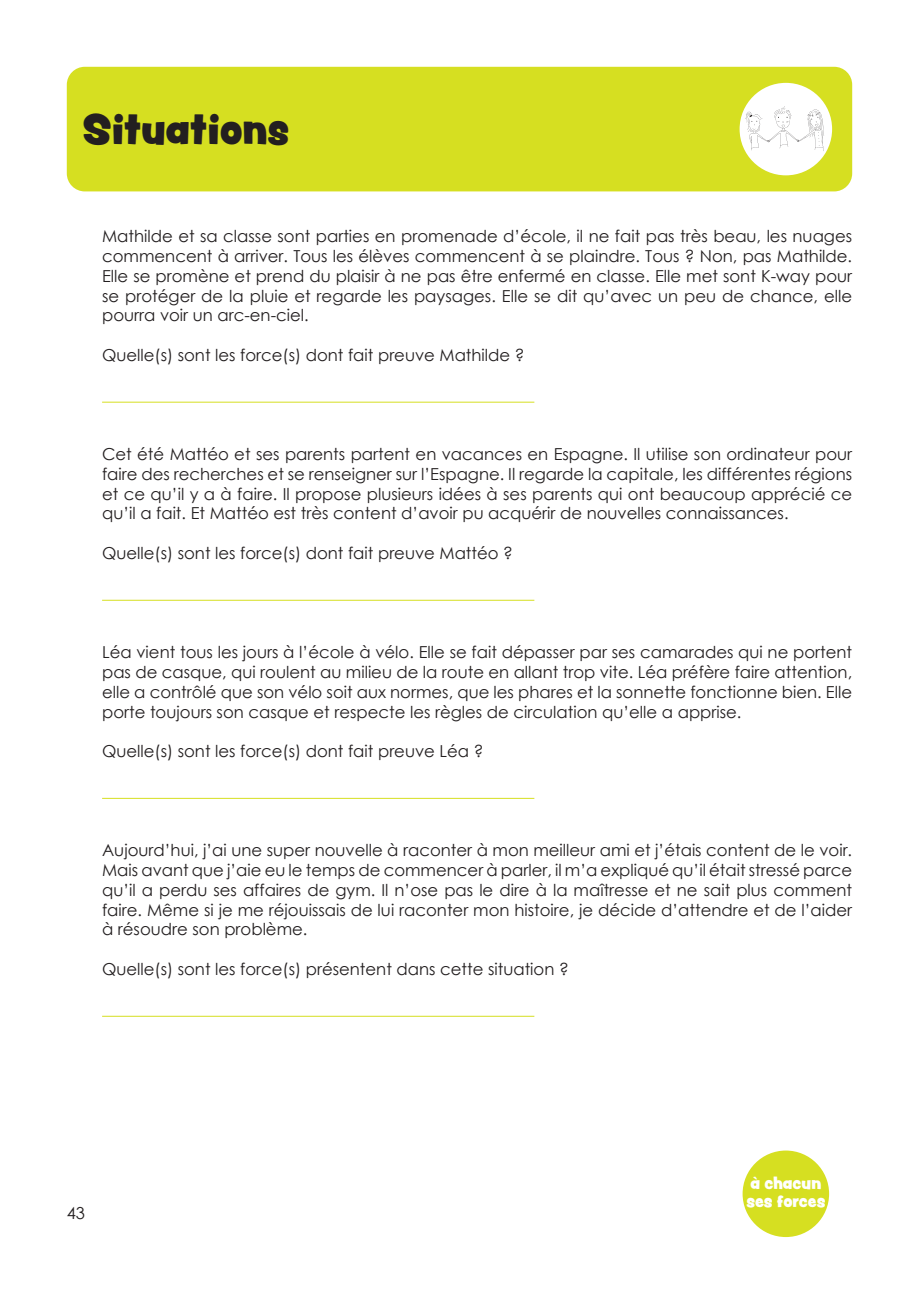
<style>
.page{position:relative;width:919px;height:1289px;background:#fff}
.page>*{position:absolute;margin:0;border:0;box-sizing:border-box;transform-origin:0 0}
.t1{font:37.5px "Peachy Keen JF";color:#231f20}
.t2{font:16.5px/19.8px "Century Gothic";color:#231f20;text-align:justify}
.t3{font:15px/18px "Peachy Keen JF";color:#fff}
</style>
<div class="page">
<div style="left:67px;top:67px;width:785px;height:124px;background:#d6df21;border-radius:18px"></div>
<div style="left:741px;top:84px;width:89px;height:90px;background:#fff;border-radius:50%"></div>
<div style="left:739px;top:83px;width:93px;height:92px;border:3px solid #fff;border-radius:50%"></div>
<svg style="left:745px;top:106px;width:79px;height:45px"></svg>
<div style="left:741px;top:1148px;width:89px;height:90px;background:#d6df21;border-radius:50%"></div>
<div style="left:739px;top:1147px;width:93px;height:92px;border:3px solid #fff;border-radius:50%"></div>
<hr style="left:102px;top:401px;width:432px;height:1px;background:#d6df21">
<hr style="left:102px;top:599px;width:432px;height:1px;background:#d6df21">
<hr style="left:102px;top:797px;width:432px;height:1px;background:#d6df21">
<hr style="left:102px;top:1015px;width:432px;height:1px;background:#d6df21">
<h1 class="t1" style="left:83px;top:100px;width:207px">Situations</h1>
<p class="t2" style="left:102px;top:226px;width:751px">Mathilde et sa classe sont parties en promenade d’école, il ne fait pas très beau, les nuages commencent à arriver. Tous les élèves commencent à se plaindre. Tous ? Non, pas Mathilde.<br>Elle se promène et prend du plaisir à ne pas être enfermé en classe. Elle met sont K-way pour se protéger de la pluie et regarde les paysages. Elle se dit qu’avec un peu de chance, elle pourra voir un arc-en-ciel.</p>
<p class="t2" style="left:102px;top:345px;width:424px">Quelle(s) sont les force(s) dont fait preuve Mathilde ?</p>
<p class="t2" style="left:102px;top:444px;width:751px">Cet été Mattéo et ses parents partent en vacances en Espagne. Il utilise son ordinateur pour faire des recherches et se renseigner sur l’Espagne. Il regarde la capitale, les différentes régions et ce qu’il y a à faire. Il propose plusieurs idées à ses parents qui ont beaucoup apprécié ce qu’il a fait. Et Mattéo est très content d’avoir pu acquérir de nouvelles connaissances.</p>
<p class="t2" style="left:102px;top:543px;width:412px">Quelle(s) sont les force(s) dont fait preuve Mattéo ?</p>
<p class="t2" style="left:102px;top:642px;width:751px">Léa vient tous les jours à l’école à vélo. Elle se fait dépasser par ses camarades qui ne portent pas de casque, qui roulent au milieu de la route en allant trop vite. Léa préfère faire attention, elle a contrôlé que son vélo soit aux normes, que les phares et la sonnette fonctionne bien. Elle porte toujours son casque et respecte les règles de circulation qu’elle a apprise.</p>
<p class="t2" style="left:102px;top:741px;width:383px">Quelle(s) sont les force(s) dont fait preuve Léa ?</p>
<p class="t2" style="left:102px;top:840px;width:751px">Aujourd’hui, j’ai une super nouvelle à raconter à mon meilleur ami et j’étais content de le voir.<br>Mais avant que j’aie eu le temps de commencer à parler, il m’a expliqué qu’il était stressé parce qu’il a perdu ses affaires de gym. Il n’ose pas le dire à la maîtresse et ne sait plus comment faire. Même si je me réjouissais de lui raconter mon histoire, je décide d’attendre et de l’aider à résoudre son problème.</p>
<p class="t2" style="left:102px;top:958px;width:468px">Quelle(s) sont les force(s) présentent dans cette situation ?</p>
<p class="t2" style="left:67px;top:1202px;width:20px">43</p>
<p class="t3" style="left:746px;top:1174px;width:80px">à chacun ses forces</p>
</div>
